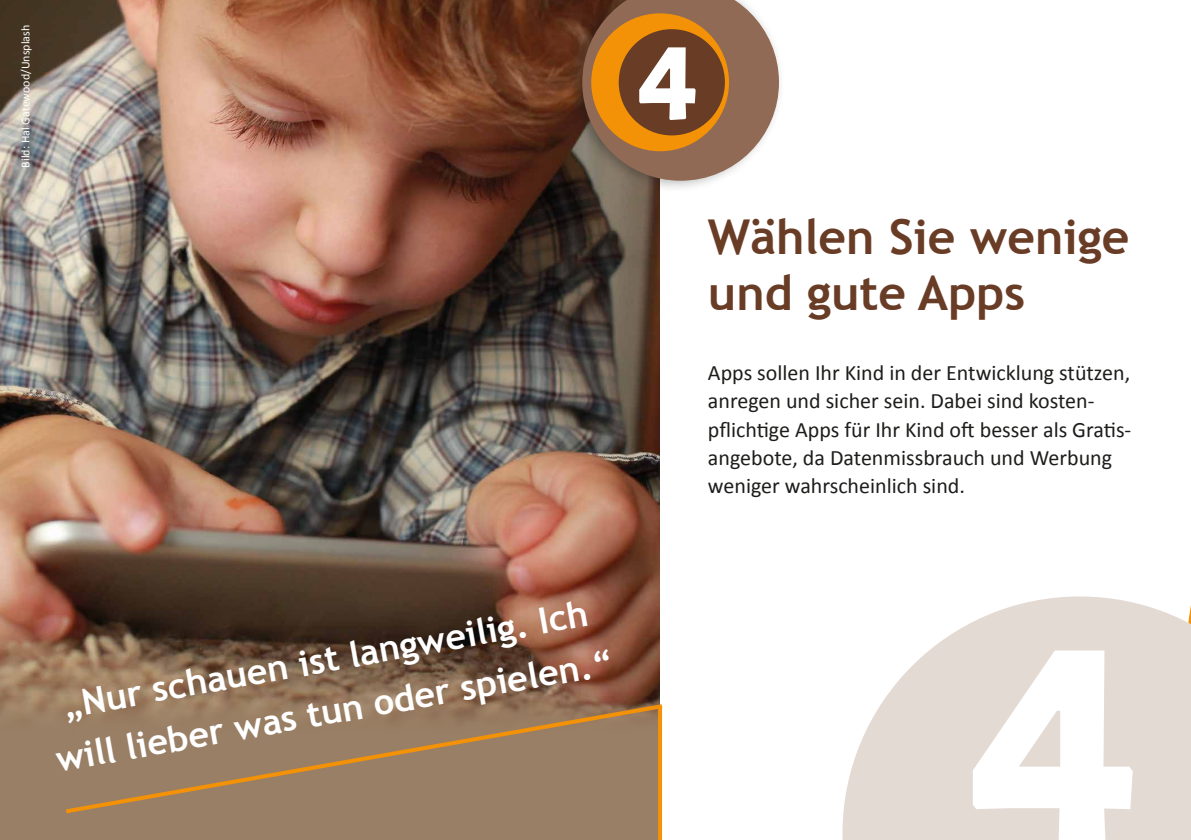
<style>
.page{position:relative;width:1191px;height:840px;background:#fff}
.page>*{position:absolute;margin:0;border:0;box-sizing:border-box;transform-origin:0 0}
.t1{font:800 340px "Alegreya Sans SC";color:#fff}
.t2{font:800 120px "Alegreya Sans SC";color:#fff}
.t3{font:700 48px/56px "Trebuchet MS";color:#693c26}
.t4{font:700 36px/52px "Trebuchet MS";color:#fff;text-align:center}
.t5{font:22px/28px "Calibri";color:#1d1d1b}
.t6{font:12px "Calibri";color:#fff}
</style>
<div class="page">
<div style="left:0;top:0;width:660px;height:839px;background:#997f65"></div>
<img style="left:0;top:0;width:660px;height:711px">
<hr style="left:658px;top:705px;width:4px;height:134px;background:#f39207">
<svg style="left:62px;top:701px;width:601px;height:114px"></svg>
<svg style="left:842px;top:596px;width:349px;height:243px;fill:#e4dad4"></svg>
<div style="left:564px;top:0;width:221px;height:193px;background:#1d1d1b;opacity:.4"></div>
<svg style="left:582px;top:0;width:197px;height:181px;background:#9a7d6c"></svg>
<div style="left:591px;top:13px;width:138px;height:138px;background:#f39207;border-radius:50%"></div>
<div style="left:618px;top:29px;width:107px;height:106px;background:#693c26;border-radius:50%"></div>
<p class="t6" style="left:18px;top:167px;width:144px;rotate:-90deg">Bild: Hal Gatewood/Unsplash</p>
<h2 class="t2" style="left:637px;top:-22px;width:63px">4</h2>
<h3 class="t3" style="left:708px;top:209px;width:423px">Wählen Sie wenige und gute Apps</h3>
<p class="t5" style="left:708px;top:358px;width:425px">Apps sollen Ihr Kind in der Entwicklung stützen, anregen und sicher sein. Dabei sind kosten&shy;pflichtige Apps für Ihr Kind oft besser als Gratis&shy;angebote, da Datenmissbrauch und Werbung weniger wahrscheinlich sind.</p>
<h3 class="t4" style="left:43px;top:682px;width:567px;rotate:-10deg">„Nur schauen ist langweilig. Ich will lieber was tun oder spielen.“</h3>
<h1 class="t1" style="left:966px;top:454px;width:176px">4</h1>
</div>
